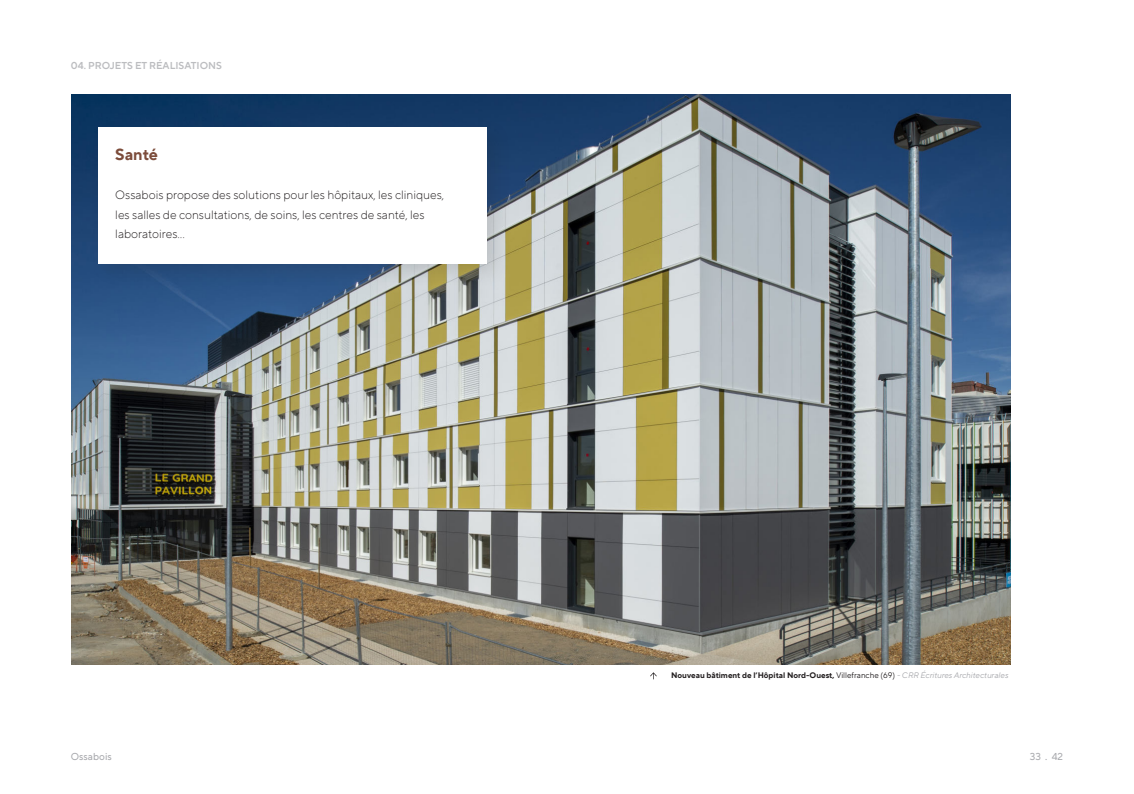
<style>
.page{position:relative;width:1134px;height:794px;background:#fff}
.page>*{position:absolute;margin:0;border:0;box-sizing:border-box;transform-origin:0 0}
.t1{font:700 16px "TT Norms Pro";letter-spacing:-.005em;color:#7c4c3b}
.t2{font:300 12px/19.2px "TT Norms Pro";color:#231f20}
.t3{font:600 10px "TT Norms Pro";color:#bcbdc0}
.t4{font:10px "TT Norms Pro";color:#a8a9ad}
.t5{font:700 8px "TT Norms Pro";color:#231f20}
.s1{font-weight:400}
.s2{font-weight:400;font-style:italic;color:#a8a9ad}
</style>
<div class="page">
<img style="left:71px;top:95px;width:940px;height:570px">
<div style="left:89px;top:117px;width:424px;height:171px;background:#231f20;opacity:.13"></div>
<div style="left:99px;top:128px;width:388px;height:136px;background:#fff"></div>
<svg style="left:650px;top:672px;width:7px;height:7px"></svg>
<p class="t3" style="left:71px;top:62px;width:153px">04. PROJETS ET RÉALISATIONS</p>
<h1 class="t1" style="left:115px;top:147px;width:44px">Santé</h1>
<p class="t2" style="left:115px;top:185px;width:330px">Ossabois propose des solutions pour les hôpitaux, les cliniques, les salles de consultations, de soins, les centres de santé, les laboratoires…</p>
<p class="t4" style="left:71px;top:752px;width:42px">Ossabois</p>
<p class="t5" style="left:671px;top:672px;width:338px">Nouveau bâtiment de l’Hôpital Nord-Ouest, <span class="s1">Villefranche (69)</span> <span class="s2">- CRR Écritures Architecturales</span></p>
<p class="t4" style="left:1030px;top:752px;width:35px">33 . 42</p>
</div>
